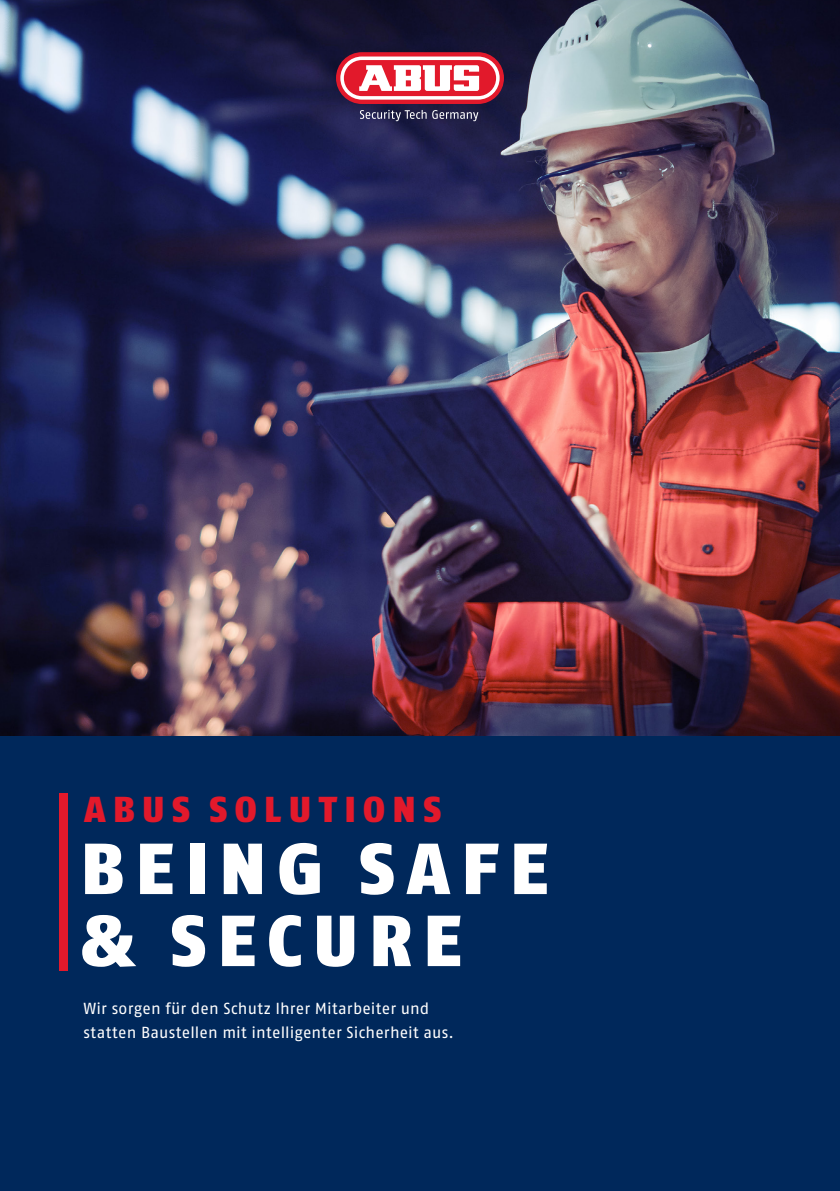
<style>
.page{position:relative;width:840px;height:1191px;background:#fff}
.page>*{position:absolute;margin:0;border:0;box-sizing:border-box;transform-origin:0 0}
.t1{font:900 72px/72px "ABUS Fago Pro";letter-spacing:.155em;color:#fff}
.t2{font:900 36px "ABUS Fago Pro";letter-spacing:.205em;color:#e2192b}
.t3{font:16px/24px "ABUS Fago Pro";letter-spacing:.01em;color:#fff}
</style>
<div class="page">
<img style="left:0;top:0;width:839px;height:736px">
<div style="left:336px;top:52px;width:167px;height:52px;background:#e2192b;border-radius:26px"></div>
<svg style="left:340px;top:57px;width:159px;height:43px"></svg>
<svg style="left:360px;top:110px;width:118px;height:11px"></svg>
<div style="left:0;top:736px;width:839px;height:455px;background:#00285b"></div>
<div style="left:60px;top:792px;width:8px;height:178px;background:#e2192b"></div>
<h2 class="t2" style="left:84px;top:788px;width:358px">ABUS SOLUTIONS</h2>
<h1 class="t1" style="left:80px;top:833px;width:468px">BEING SAFE &amp; SECURE</h1>
<p class="t3" style="left:83px;top:996px;width:372px">Wir sorgen für den Schutz Ihrer Mitarbeiter und statten Baustellen mit intelligenter Sicherheit aus.</p>
</div>
